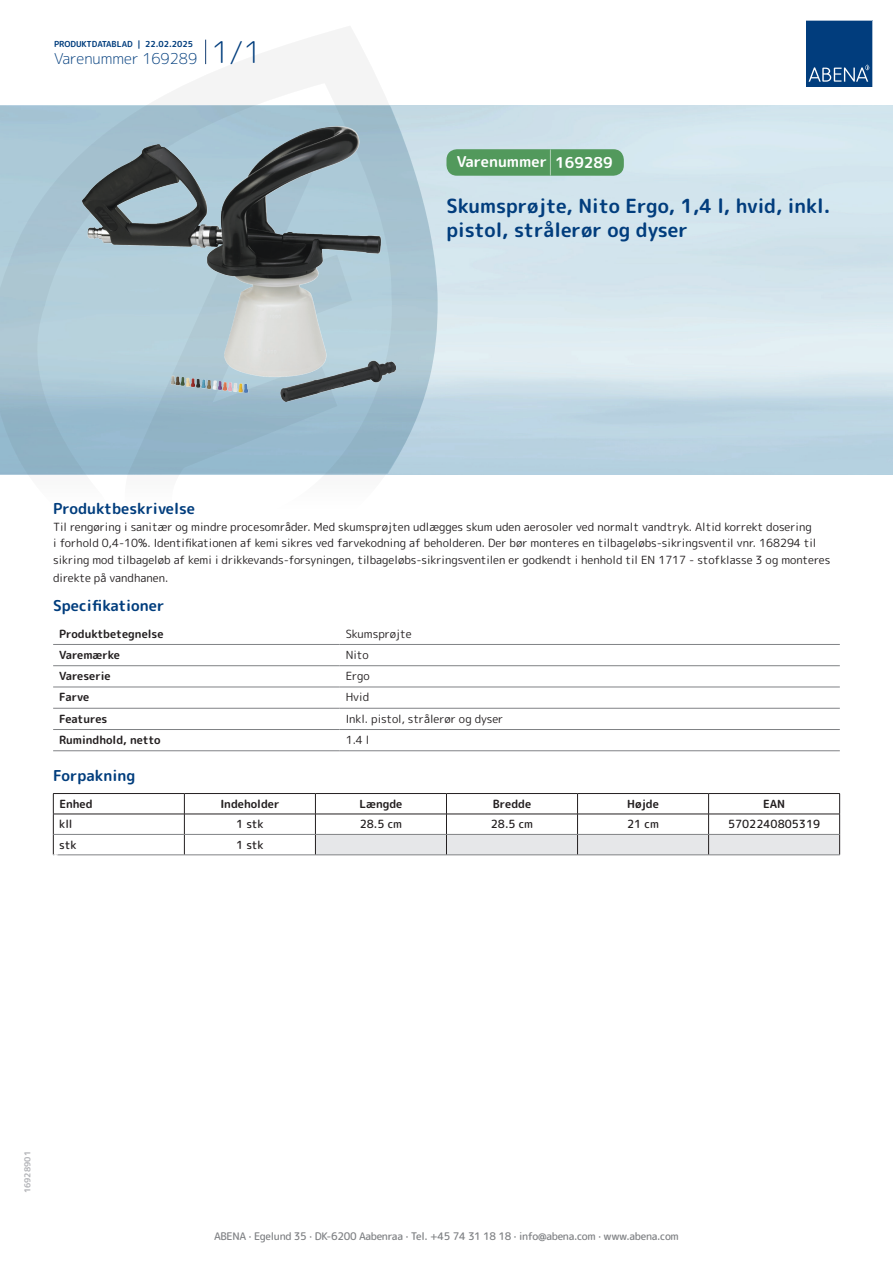
<style>
.page{position:relative;width:893px;height:1263px;background:#fff}
.page>*{position:absolute;margin:0;border:0;box-sizing:border-box;transform-origin:0 0}
.t1{font:700 19.5px/24px "Rounded Mplus 1 c";color:#013d7d}
.t2{font:700 15px "Rounded Mplus 1 c";color:#013d7d}
.t3{font:300 15px "Rounded Mplus 1 c";color:#013d7d}
.t4{font:700 15px "Rounded Mplus 1 c";color:#fff}
.t5{font:11.25px/16.5px "Rounded Mplus 1 c";color:#231f20}
.t6{font:700 11.25px "Rounded Mplus 1 c";color:#231f20}
.t7{font:500 11.25px "Rounded Mplus 1 c";color:#231f20}
.t8{font:500 10.5px "Rounded Mplus 1 c";letter-spacing:-.03em;color:#808285}
.t9{font:700 10.5px "Rounded Mplus 1 c";color:#fff}
.t10{font:700 8.25px "Rounded Mplus 1 c";color:#013d7d}
.t11{font:700 8.25px "Rounded Mplus 1 c";color:#b2b3b7}
.s1{font-size:30px}
.s2{font-size:25.5px}
</style>
<div class="page">
<svg style="left:0;top:26px;width:439px;height:449px"></svg>
<svg style="left:0;top:106px;width:438px;height:368px;background:#a3c1d1"></svg>
<svg style="left:205px;top:40px;width:1px;height:24px"></svg>
<svg style="left:806px;top:20px;width:67px;height:67px;background:#144b86"></svg>
<img style="left:82px;top:127px;width:314px;height:275px">
<hr style="left:53px;top:644px;width:287px;height:1px;background:#808285">
<hr style="left:340px;top:644px;width:500px;height:1px;background:#808285">
<hr style="left:53px;top:665px;width:287px;height:1px;background:#808285">
<hr style="left:340px;top:665px;width:500px;height:1px;background:#808285">
<hr style="left:53px;top:687px;width:287px;height:1px;background:#808285">
<hr style="left:340px;top:687px;width:500px;height:1px;background:#808285">
<hr style="left:53px;top:708px;width:287px;height:1px;background:#808285">
<hr style="left:340px;top:708px;width:500px;height:1px;background:#808285">
<hr style="left:53px;top:729px;width:287px;height:1px;background:#808285">
<hr style="left:340px;top:729px;width:500px;height:1px;background:#808285">
<hr style="left:53px;top:750px;width:287px;height:1px;background:#808285">
<hr style="left:340px;top:750px;width:500px;height:1px;background:#808285">
<hr style="left:53px;top:793px;width:131px;height:1px;background:#231f20">
<hr style="left:184px;top:793px;width:131px;height:1px;background:#231f20">
<hr style="left:315px;top:793px;width:131px;height:1px;background:#231f20">
<hr style="left:446px;top:793px;width:131px;height:1px;background:#231f20">
<hr style="left:577px;top:793px;width:132px;height:1px;background:#231f20">
<hr style="left:709px;top:793px;width:131px;height:1px;background:#231f20">
<hr style="left:53px;top:814px;width:131px;height:1px;background:#231f20">
<hr style="left:184px;top:814px;width:131px;height:1px;background:#231f20">
<svg style="left:53px;top:794px;width:1px;height:60px"></svg>
<svg style="left:184px;top:794px;width:1px;height:60px"></svg>
<svg style="left:315px;top:794px;width:525px;height:60px"></svg>
<hr style="left:54px;top:834px;width:130px;height:1px;background:#808285">
<hr style="left:184px;top:834px;width:131px;height:1px;background:#808285">
<hr style="left:315px;top:834px;width:131px;height:1px;background:#808285">
<hr style="left:446px;top:834px;width:131px;height:1px;background:#808285">
<hr style="left:577px;top:834px;width:132px;height:1px;background:#808285">
<hr style="left:709px;top:834px;width:130px;height:1px;background:#808285">
<hr style="left:53px;top:854px;width:131px;height:1px;background:#808285">
<hr style="left:184px;top:854px;width:131px;height:1px;background:#808285">
<hr style="left:315px;top:854px;width:131px;height:1px;background:#808285">
<hr style="left:446px;top:854px;width:131px;height:1px;background:#808285">
<hr style="left:577px;top:854px;width:132px;height:1px;background:#808285">
<hr style="left:709px;top:854px;width:131px;height:1px;background:#808285">
<div style="left:446px;top:149px;width:178px;height:27px;background:#52995c;border-radius:10px"></div>
<p class="t10" style="left:54px;top:38px;width:141px">PRODUKTDATABLAD | 22.02.2025</p>
<h2 class="t3" style="left:54px;top:48px;width:209px">Varenummer 169289 <span class="s1">1/1</span></h2>
<h2 class="t4" style="left:457px;top:151px;width:157px">Varenummer <span class="s2">|</span> 169289</h2>
<h1 class="t1" style="left:446px;top:194px;width:385px">Skumsprøjte, Nito Ergo, 1,4 l, hvid, inkl. pistol, strålerør og dyser</h1>
<h2 class="t2" style="left:53px;top:498px;width:143px">Produktbeskrivelse</h2>
<p class="t5" style="left:53px;top:518px;width:779px">Til rengøring i sanitær og mindre procesområder. Med skumsprøjten udlægges skum uden aerosoler ved normalt vandtryk. Altid korrekt dosering<br>i forhold 0,4-10%. Identifikationen af kemi sikres ved farvekodning af beholderen. Der bør monteres en tilbageløbs-sikringsventil vnr. 168294 til sikring mod tilbageløb af kemi i drikkevands-forsyningen, tilbageløbs-sikringsventilen er godkendt i henhold til EN 1717 - stofklasse 3 og monteres</p>
<p class="t5" style="left:53px;top:569px;width:117px">direkte på vandhanen.</p>
<h2 class="t2" style="left:53px;top:595px;width:113px">Specifikationer</h2>
<p class="t6" style="left:59px;top:625px;width:106px">Produktbetegnelse</p>
<p class="t5" style="left:346px;top:625px;width:67px">Skumsprøjte</p>
<p class="t6" style="left:59px;top:647px;width:62px">Varemærke</p>
<p class="t5" style="left:346px;top:646px;width:24px">Nito</p>
<p class="t6" style="left:59px;top:668px;width:53px">Vareserie</p>
<p class="t5" style="left:346px;top:668px;width:26px">Ergo</p>
<p class="t6" style="left:59px;top:689px;width:32px">Farve</p>
<p class="t5" style="left:346px;top:689px;width:25px">Hvid</p>
<p class="t6" style="left:59px;top:711px;width:50px">Features</p>
<p class="t5" style="left:346px;top:710px;width:159px">Inkl. pistol, strålerør og dyser</p>
<p class="t6" style="left:59px;top:732px;width:103px">Rumindhold, netto</p>
<p class="t5" style="left:346px;top:732px;width:25px">1.4 l</p>
<h2 class="t2" style="left:53px;top:765px;width:84px">Forpakning</h2>
<p class="t6" style="left:59px;top:796px;width:35px">Enhed</p>
<p class="t6" style="left:220px;top:796px;width:61px">Indeholder</p>
<p class="t6" style="left:359px;top:796px;width:44px">Længde</p>
<p class="t6" style="left:493px;top:796px;width:40px">Bredde</p>
<p class="t6" style="left:627px;top:796px;width:33px">Højde</p>
<p class="t6" style="left:763px;top:796px;width:24px">EAN</p>
<p class="t7" style="left:59px;top:816px;width:15px">kll</p>
<p class="t7" style="left:236px;top:816px;width:29px">1 stk</p>
<p class="t7" style="left:360px;top:816px;width:44px">28.5 cm</p>
<p class="t7" style="left:491px;top:816px;width:44px">28.5 cm</p>
<p class="t7" style="left:627px;top:816px;width:33px">21 cm</p>
<p class="t7" style="left:728px;top:816px;width:94px">5702240805319</p>
<p class="t7" style="left:59px;top:837px;width:19px">stk</p>
<p class="t7" style="left:236px;top:837px;width:29px">1 stk</p>
<p class="t9" style="left:53px;top:850px;width:7px">*</p>
<p class="t11" style="left:22px;top:1193px;width:44px;rotate:-90deg">16928901</p>
<p class="t8" style="left:214px;top:1229px;width:466px">ABENA · Egelund 35 · DK-6200 Aabenraa · Tel. +45 74 31 18 18 · info@abena.com · www.abena.com</p>
</div>
